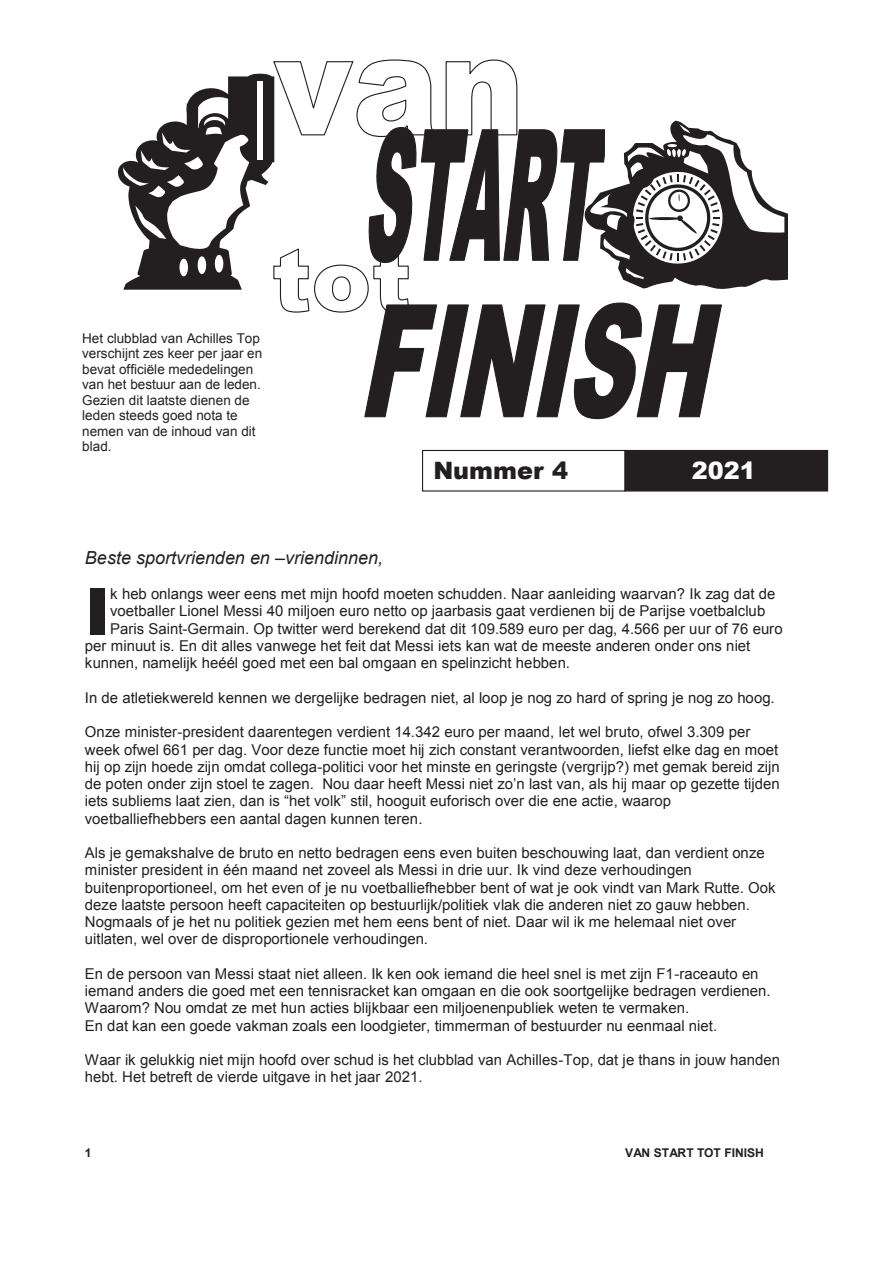
<style>
.page{position:relative;width:893px;height:1263px;background:#fff}
.page>*{position:absolute;margin:0;border:0;box-sizing:border-box;transform-origin:0 0}
.t1{font:900 64.5px "Arial";color:#231f20}
.t2{font:900 24px "Arial";color:#231f20}
.t3{font:900 24px "Arial";color:#fff}
.t4{font:italic 18px "Arial";color:#231f20}
.t5{font:15px/17.2px "Arial";color:#231f20}
.t6{font:13.5px/15.5px "Arial";letter-spacing:.005em;color:#231f20}
.t7{font:700 12px "Arial";letter-spacing:.005em;color:#231f20}
</style>
<div class="page">
<div style="left:625px;top:450px;width:203px;height:41px;background:#231f20"></div>
<svg style="left:118px;top:59px;width:669px;height:361px"></svg>
<div style="left:422px;top:450px;width:204px;height:41px;border:1px solid #231f20"></div>
<p class="t6" style="left:82px;top:330px;width:182px">Het clubblad van Achilles Top verschijnt zes keer per jaar en bevat officiële mededelingen van het bestuur aan de leden.<br>Gezien dit laatste dienen de leden steeds goed nota te nemen van de inhoud van dit blad.</p>
<h2 class="t2" style="left:433px;top:453px;width:136px">Nummer 4</h2>
<h2 class="t3" style="left:692px;top:453px;width:66px">2021</h2>
<p class="t4" style="left:85px;top:546px;width:300px">Beste sportvrienden en –vriendinnen,</p>
<p class="t5" style="left:110px;top:585px;width:667px">k heb onlangs weer eens met mijn hoofd moeten schudden. Naar aanleiding waarvan? Ik zag dat de</p>
<p class="t5" style="left:110px;top:603px;width:657px">voetballer Lionel Messi 40 miljoen euro netto op jaarbasis gaat verdienen bij de Parijse voetbalclub</p>
<p class="t5" style="left:110px;top:620px;width:674px">Paris Saint-Germain. Op twitter werd berekend dat dit 109.589 euro per dag, 4.566 per uur of 76 euro</p>
<p class="t5" style="left:85px;top:637px;width:667px">per minuut is. En dit alles vanwege het feit dat Messi iets kan wat de meeste anderen onder ons niet</p>
<p class="t5" style="left:85px;top:654px;width:487px">kunnen, namelijk heéél goed met een bal omgaan en spelinzicht hebben.</p>
<p class="t5" style="left:85px;top:689px;width:691px">In de atletiekwereld kennen we dergelijke bedragen niet, al loop je nog zo hard of spring je nog zo hoog.</p>
<p class="t5" style="left:85px;top:724px;width:696px">Onze minister-president daarentegen verdient 14.342 euro per maand, let wel bruto, ofwel 3.309 per week ofwel 661 per dag. Voor deze functie moet hij zich constant verantwoorden, liefst elke dag en moet hij op zijn hoede zijn omdat collega-politici voor het minste en geringste (vergrijp?) met gemak bereid zijn de poten onder zijn stoel te zagen. Nou daar heeft Messi niet zo’n last van, als hij maar op gezette tijden iets subliems laat zien, dan is “het volk” stil, hooguit euforisch over die ene actie, waarop voetballiefhebbers een aantal dagen kunnen teren.</p>
<p class="t5" style="left:85px;top:844px;width:692px">Als je gemakshalve de bruto en netto bedragen eens even buiten beschouwing laat, dan verdient onze minister president in één maand net zoveel als Messi in drie uur. Ik vind deze verhoudingen buitenproportioneel, om het even of je nu voetballiefhebber bent of wat je ook vindt van Mark Rutte. Ook deze laatste persoon heeft capaciteiten op bestuurlijk/politiek vlak die anderen niet zo gauw hebben.<br>Nogmaals of je het nu politiek gezien met hem eens bent of niet. Daar wil ik me helemaal niet over uitlaten, wel over de disproportionele verhoudingen.</p>
<p class="t5" style="left:85px;top:965px;width:687px">En de persoon van Messi staat niet alleen. Ik ken ook iemand die heel snel is met zijn F1-raceauto en iemand anders die goed met een tennisracket kan omgaan en die ook soortgelijke bedragen verdienen.<br>Waarom? Nou omdat ze met hun acties blijkbaar een miljoenenpubliek weten te vermaken.<br>En dat kan een goede vakman zoals een loodgieter, timmerman of bestuurder nu eenmaal niet.</p>
<p class="t5" style="left:85px;top:1051px;width:697px">Waar ik gelukkig niet mijn hoofd over schud is het clubblad van Achilles-Top, dat je thans in jouw handen hebt. Het betreft de vierde uitgave in het jaar 2021.</p>
<h1 class="t1" style="left:85px;top:564px;width:27px">I</h1>
<p class="t7" style="left:85px;top:1145px;width:8px">1</p>
<p class="t7" style="left:625px;top:1145px;width:140px">VAN START TOT FINISH</p>
</div>
